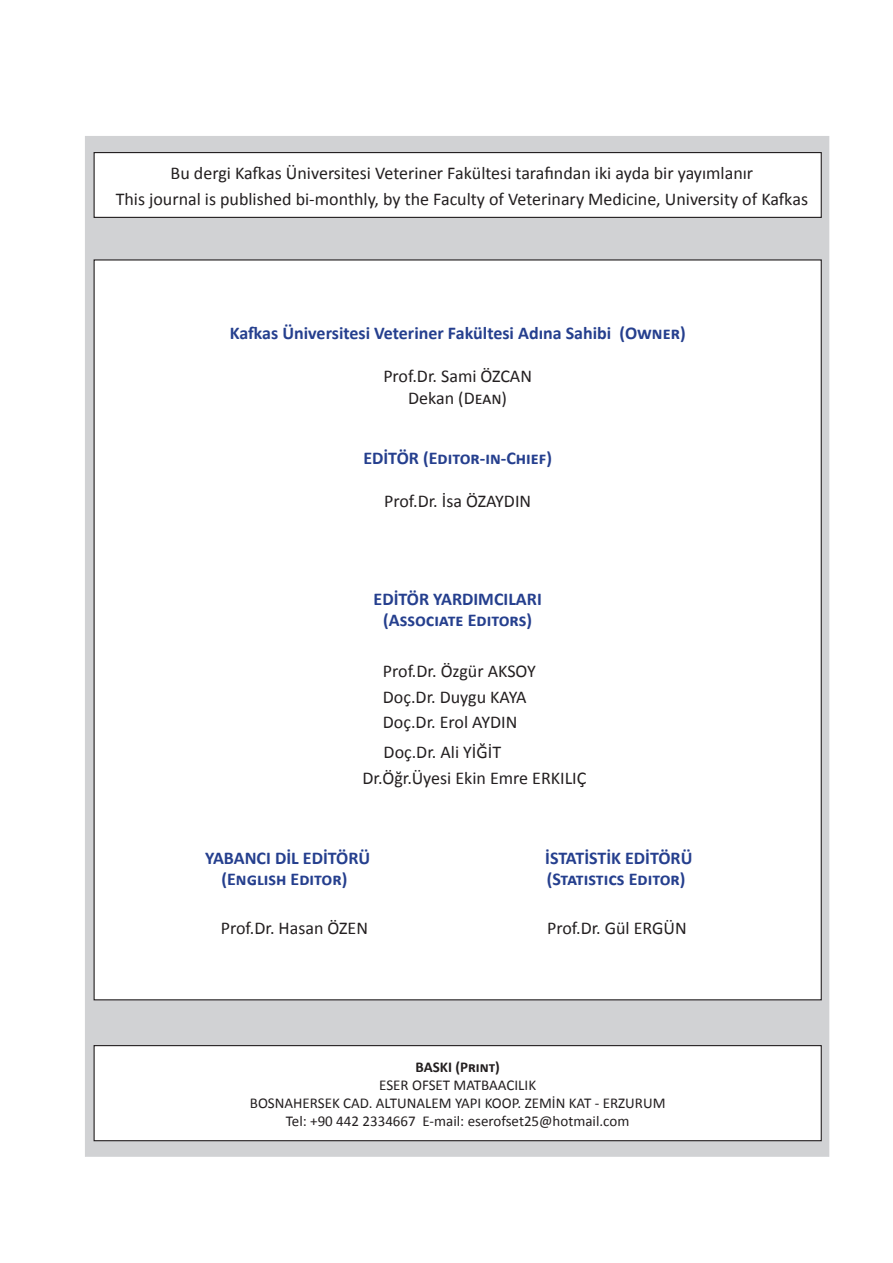
<style>
.page{position:relative;width:893px;height:1263px;background:#fff}
.page>*{position:absolute;margin:0;border:0;box-sizing:border-box;transform-origin:0 0}
.t1{font:18px/25.5px "Calibri";color:#231f20;text-align:center}
.t2{font:700 18px/21.6px "Calibri";color:#253f8e;text-align:center}
.t3{font:15px/18px "Calibri";color:#231f20;text-align:center}
.t4{font:700 15px "Calibri";color:#231f20}
</style>
<div class="page">
<div style="left:85px;top:136px;width:744px;height:1020px;background:#d1d2d4"></div>
<div style="left:94px;top:153px;width:727px;height:64px;background:#fff"></div>
<div style="left:94px;top:152px;width:728px;height:66px;border:1px solid #231f20"></div>
<div style="left:94px;top:260px;width:727px;height:740px;background:#fff"></div>
<div style="left:94px;top:1045px;width:727px;height:96px;background:#fff"></div>
<div style="left:94px;top:1045px;width:728px;height:96px;border:1px solid #231f20"></div>
<p class="t1" style="left:116px;top:160px;width:694px">Bu dergi Kafkas Üniversitesi Veteriner Fakültesi tarafından iki ayda bir yayımlanır<br>This journal is published bi-monthly, by the Faculty of Veterinary Medicine, University of Kafkas</p>
<p class="t2" style="left:230px;top:322px;width:457px">Kafkas Üniversitesi Veteriner Fakültesi Adına Sahibi (Owner)</p>
<p class="t1" style="left:383px;top:366px;width:150px;line-height:21.6px">Prof.Dr. Sami ÖZCAN<br>Dekan (Dean)</p>
<p class="t2" style="left:363px;top:447px;width:190px">EDİTÖR (Editor-in-Chief)</p>
<p class="t1" style="left:384px;top:488px;width:149px">Prof.Dr. İsa ÖZAYDIN</p>
<p class="t2" style="left:374px;top:588px;width:170px">EDİTÖR YARDIMCILARI (Associate Editors)</p>
<p class="t1" style="left:383px;top:659px;width:154px;text-align:left">Prof.Dr. Özgür AKSOY<br>Doç.Dr. Duygu KAYA<br>Doç.Dr. Erol AYDIN</p>
<p class="t1" style="left:363px;top:739px;width:225px;text-align:left;text-indent:21px">Doç.Dr. Ali YİĞİT<br>Dr.Öğr.Üyesi Ekin Emre ERKILIÇ</p>
<p class="t2" style="left:205px;top:847px;width:167px">YABANCI DİL EDİTÖRÜ</p>
<p class="t2" style="left:545px;top:847px;width:149px">İSTATİSTİK EDİTÖRÜ</p>
<p class="t2" style="left:222px;top:869px;width:127px">(English Editor)</p>
<p class="t2" style="left:547px;top:869px;width:140px">(Statıstıcs Editor)</p>
<p class="t1" style="left:221px;top:915px;width:149px">Prof.Dr. Hasan ÖZEN</p>
<p class="t1" style="left:547px;top:915px;width:141px">Prof.Dr. Gül ERGÜN</p>
<p class="t4" style="left:415px;top:1057px;width:86px">BASKI (Print)</p>
<p class="t3" style="left:250px;top:1076px;width:417px">ESER OFSET MATBAACILIK<br>BOSNAHERSEK CAD. ALTUNALEM YAPI KOOP. ZEMİN KAT - ERZURUM<br>Tel: +90 442 2334667 E-mail: eserofset25@hotmail.com</p>
</div>
